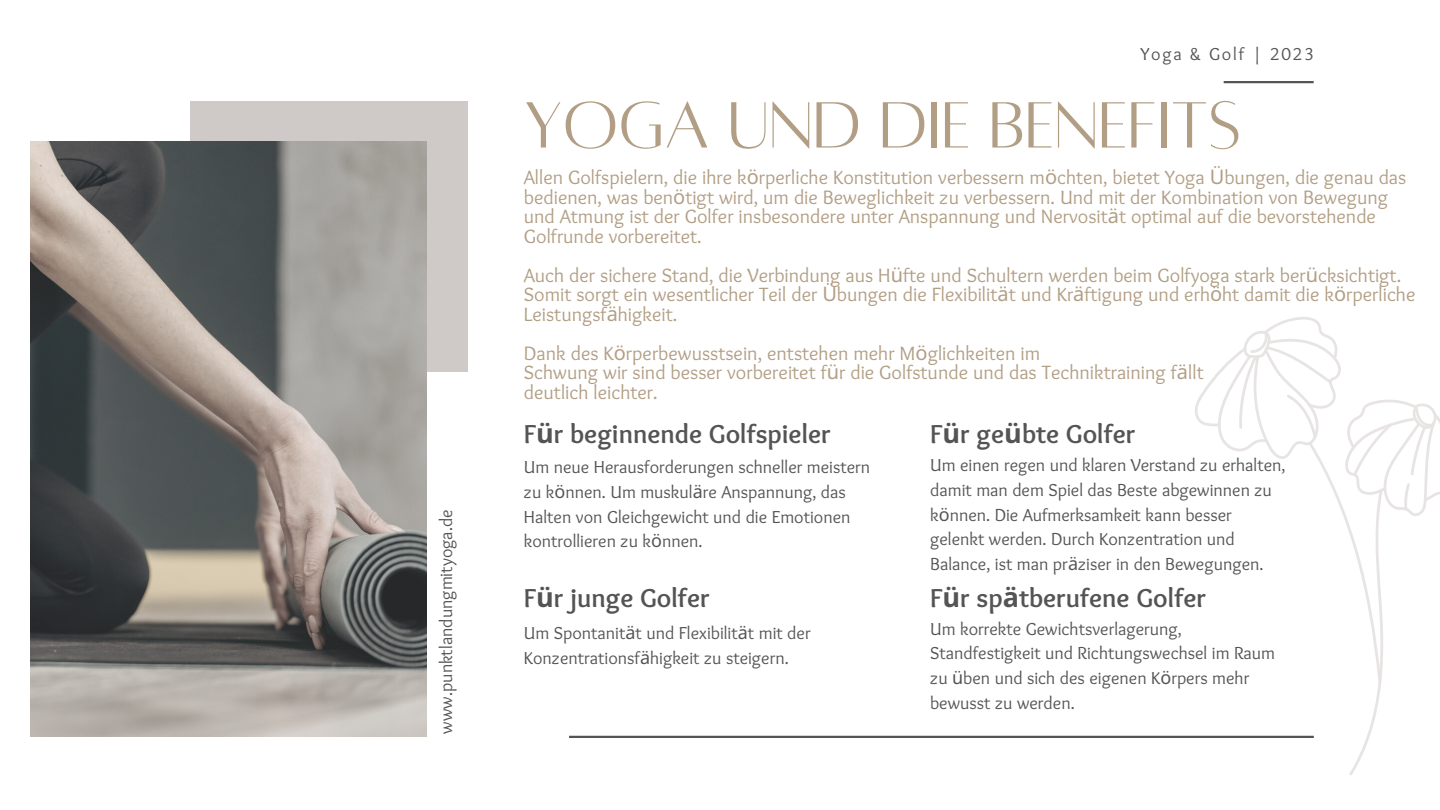
<style>
.page{position:relative;width:1440px;height:810px;background:#fff}
.page>*{position:absolute;margin:0;border:0;box-sizing:border-box;transform-origin:0 0}
.t1{font:72px "Alta regular";color:#b29e84}
.t2{font:700 27px "Sukar";color:#545454}
.t3{font:20px/19.5px "Sukar Regular";color:#b29e84}
.t4{font:18px/24.8px "Sukar Regular";color:#545454}
.t5{font:18px "Sukar Regular";letter-spacing:.1em;color:#545454}
.s1{font-family:"Noto Sans"}
</style>
<div class="page">
<div style="left:190px;top:101px;width:278px;height:270px;background:#cfcac7"></div>
<img style="left:31px;top:141px;width:395px;height:595px">
<svg style="left:1195px;top:317px;width:245px;height:458px"></svg>
<hr style="left:1224px;top:81px;width:90px;height:2px;background:#545454">
<hr style="left:569px;top:736px;width:745px;height:2px;background:#545454">
<p class="t4" style="left:435px;top:734px;width:226px;rotate:-90deg">www.punktlandungmityoga.de</p>
<p class="t5" style="left:1140px;top:43px;width:175px">Yoga &amp; Golf | 2023</p>
<h1 class="t1" style="left:524px;top:90px;width:719px">YOGA UND DIE BENEFITS</h1>
<p class="t3" style="left:524px;top:169px;width:884px">Allen Golfspielern, die ihre k<span class="s1">ö</span>rperliche Konstitution verbessern m<span class="s1">ö</span>chten, bietet Yoga <span class="s1">Ü</span>bungen, die genau das bedienen, was ben<span class="s1">ö</span>tigt wird, um die Beweglichkeit zu verbessern. Und mit der Kombination von Bewegung und Atmung ist der Golfer insbesondere unter Anspannung und Nervosit<span class="s1">ä</span>t optimal auf die bevorstehende Golfrunde vorbereitet.</p>
<p class="t3" style="left:524px;top:266px;width:893px">Auch der sichere Stand, die Verbindung aus H<span class="s1">ü</span>fte und Schultern werden beim Golfyoga stark ber<span class="s1">ü</span>cksichtigt.<br>Somit sorgt ein wesentlicher Teil der <span class="s1">Ü</span>bungen die Flexibilit<span class="s1">ä</span>t und Kr<span class="s1">ä</span>ftigung und erh<span class="s1">ö</span>ht damit die k<span class="s1">ö</span>rperliche<br>Leistungsf<span class="s1">ä</span>higkeit.</p>
<p class="t3" style="left:524px;top:344px;width:681px">Dank des K<span class="s1">ö</span>rperbewusstsein, entstehen mehr M<span class="s1">ö</span>glichkeiten im<br>Schwung wir sind besser vorbereitet f<span class="s1">ü</span>r die Golfstunde und das Techniktraining f<span class="s1">ä</span>llt deutlich leichter.</p>
<h2 class="t2" style="left:524px;top:418px;width:309px">F<span class="s1">ü</span>r beginnende Golfspieler</h2>
<h2 class="t2" style="left:930px;top:418px;width:207px">F<span class="s1">ü</span>r ge<span class="s1">ü</span>bte Golfer</h2>
<p class="t4" style="left:524px;top:456px;width:348px">Um neue Herausforderungen schneller meistern zu k<span class="s1">ö</span>nnen. Um muskul<span class="s1">ä</span>re Anspannung, das Halten von Gleichgewicht und die Emotionen kontrollieren zu k<span class="s1">ö</span>nnen.</p>
<p class="t4" style="left:930px;top:454px;width:357px">Um einen regen und klaren Verstand zu erhalten, damit man dem Spiel das Beste abgewinnen zu k<span class="s1">ö</span>nnen. Die Aufmerksamkeit kann besser gelenkt werden. Durch Konzentration und Balance, ist man pr<span class="s1">ä</span>ziser in den Bewegungen.</p>
<h2 class="t2" style="left:524px;top:582px;width:187px">F<span class="s1">ü</span>r junge Golfer</h2>
<h2 class="t2" style="left:930px;top:582px;width:278px">F<span class="s1">ü</span>r sp<span class="s1">ä</span>tberufene Golfer</h2>
<p class="t4" style="left:524px;top:622px;width:288px">Um Spontanit<span class="s1">ä</span>t und Flexibilit<span class="s1">ä</span>t mit der<br>Konzentrationsf<span class="s1">ä</span>higkeit zu steigern.</p>
<p class="t4" style="left:930px;top:618px;width:346px">Um korrekte Gewichtsverlagerung, Standfestigkeit und Richtungswechsel im Raum zu <span class="s1">ü</span>ben und sich des eigenen K<span class="s1">ö</span>rpers mehr bewusst zu werden.</p>
</div>
